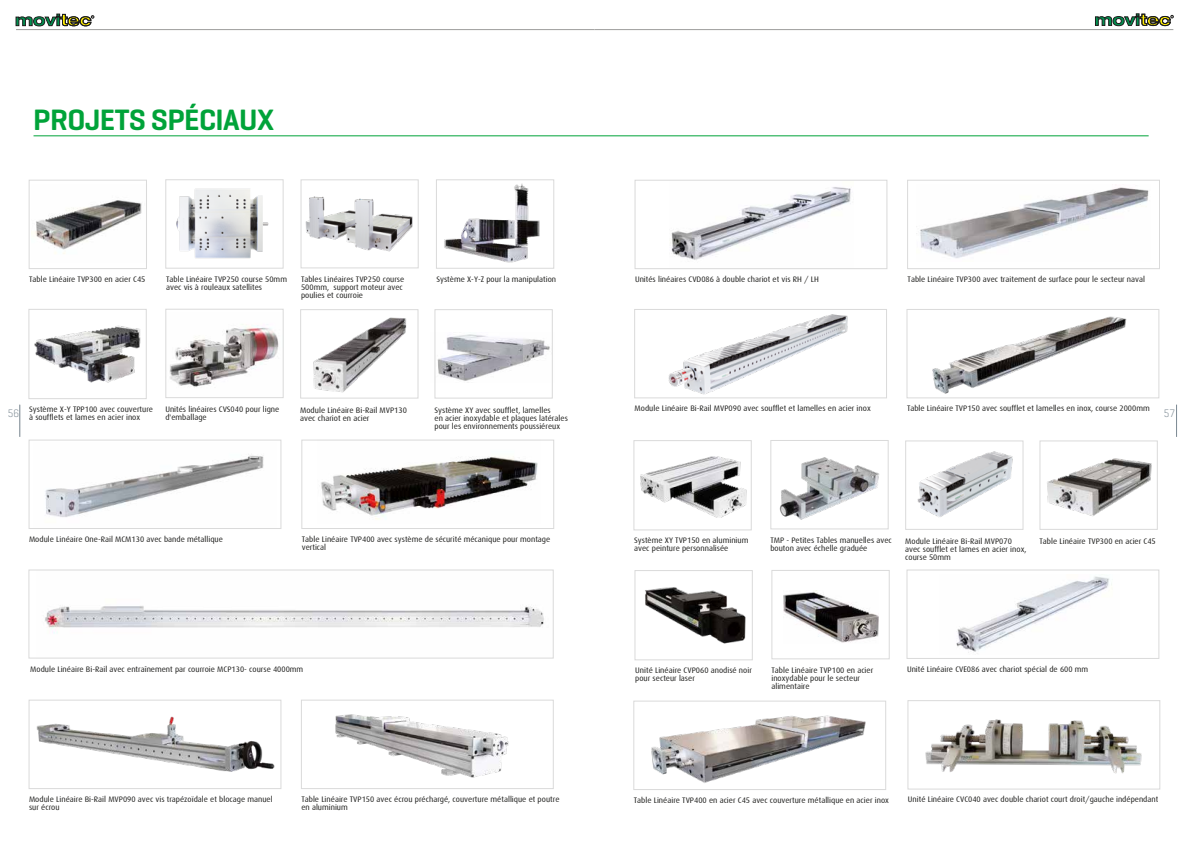
<style>
.page{position:relative;width:1191px;height:842px;background:#fff}
.page>*{position:absolute;margin:0;border:0;box-sizing:border-box;transform-origin:0 0}
.t1{font:600 30px "Geogrotesque";letter-spacing:-.02em;color:#00a339}
.t2{font:300 11px "Geogrotesque";color:#7d8a93;scale:.96 1}
.t3{font:8px/8px "Dax";color:#1d1d1b}
</style>
<div class="page">
<hr style="left:1176px;top:405px;width:1px;height:32px;background:#7d8a93">
<hr style="left:20px;top:405px;width:1px;height:32px;background:#7d8a93">
<svg style="left:16px;top:14px;width:78px;height:12px"></svg>
<hr style="left:16px;top:29px;width:578px;height:1px;background:#9d9d9c">
<svg style="left:1095px;top:14px;width:78px;height:12px"></svg>
<hr style="left:595px;top:29px;width:578px;height:1px;background:#9d9d9c">
<img style="left:783px;top:590px;width:95px;height:53px">
<img style="left:932px;top:316px;width:195px;height:78px">
<img style="left:640px;top:456px;width:106px;height:61px">
<img style="left:434px;top:332px;width:119px;height:50px">
<img style="left:45px;top:455px;width:219px;height:62px">
<img style="left:318px;top:439px;width:222px;height:81px">
<img style="left:28px;top:321px;width:119px;height:67px">
<img style="left:35px;top:200px;width:107px;height:54px">
<hr style="left:34px;top:135px;width:1114px;height:1px;background:#00a339">
<div style="left:29px;top:180px;width:118px;height:89px;border:1px solid #dadada"></div>
<img style="left:45px;top:606px;width:499px;height:28px">
<div style="left:29px;top:570px;width:524px;height:88px;border:1px solid #dadada"></div>
<div style="left:301px;top:440px;width:253px;height:89px;border:1px solid #dadada"></div>
<div style="left:29px;top:440px;width:252px;height:89px;border:1px solid #dadada"></div>
<div style="left:301px;top:180px;width:117px;height:88px;border:1px solid #dadada"></div>
<div style="left:29px;top:309px;width:117px;height:90px;border:1px solid #dadada"></div>
<div style="left:165px;top:179px;width:118px;height:89px;border:1px solid #dadada"></div>
<div style="left:436px;top:180px;width:118px;height:88px;border:1px solid #dadada"></div>
<img style="left:169px;top:324px;width:110px;height:63px">
<div style="left:166px;top:309px;width:117px;height:89px;border:1px solid #dadada"></div>
<div style="left:300px;top:309px;width:118px;height:89px;border:1px solid #dadada"></div>
<div style="left:435px;top:309px;width:117px;height:89px;border:1px solid #dadada"></div>
<div style="left:633px;top:440px;width:118px;height:90px;border:1px solid #dadada"></div>
<div style="left:770px;top:440px;width:118px;height:89px;border:1px solid #dadada"></div>
<div style="left:905px;top:441px;width:118px;height:89px;border:1px solid #dadada"></div>
<div style="left:1039px;top:441px;width:118px;height:89px;border:1px solid #dadada"></div>
<img style="left:176px;top:188px;width:93px;height:71px">
<img style="left:305px;top:193px;width:112px;height:60px">
<img style="left:441px;top:180px;width:103px;height:87px">
<div style="left:634px;top:570px;width:118px;height:90px;border:1px solid #dadada"></div>
<div style="left:771px;top:570px;width:118px;height:89px;border:1px solid #dadada"></div>
<div style="left:634px;top:309px;width:252px;height:89px;border:1px solid #dadada"></div>
<div style="left:906px;top:309px;width:253px;height:89px;border:1px solid #dadada"></div>
<img style="left:956px;top:576px;width:156px;height:77px">
<div style="left:906px;top:570px;width:253px;height:89px;border:1px solid #dadada"></div>
<div style="left:635px;top:180px;width:252px;height:89px;border:1px solid #dadada"></div>
<img style="left:670px;top:187px;width:181px;height:73px">
<div style="left:907px;top:180px;width:252px;height:89px;border:1px solid #dadada"></div>
<img style="left:916px;top:187px;width:233px;height:71px">
<div style="left:907px;top:700px;width:253px;height:89px;border:1px solid #dadada"></div>
<div style="left:633px;top:701px;width:253px;height:89px;border:1px solid #dadada"></div>
<div style="left:29px;top:700px;width:252px;height:89px;border:1px solid #dadada"></div>
<img style="left:36px;top:716px;width:239px;height:56px">
<div style="left:301px;top:700px;width:252px;height:89px;border:1px solid #dadada"></div>
<img style="left:335px;top:714px;width:174px;height:64px">
<img style="left:1047px;top:458px;width:105px;height:58px">
<img style="left:925px;top:719px;width:217px;height:55px">
<img style="left:917px;top:451px;width:96px;height:66px">
<img style="left:667px;top:310px;width:186px;height:87px">
<img style="left:771px;top:454px;width:108px;height:69px">
<img style="left:651px;top:715px;width:215px;height:68px">
<img style="left:645px;top:587px;width:101px;height:57px">
<img style="left:313px;top:317px;width:94px;height:76px">
<h1 class="t1" style="left:33px;top:101px;width:243px">PROJETS SPÉCIAUX</h1>
<p class="t3" style="left:29px;top:275px;width:118px">Table Linéaire TVP300 en acier C45</p>
<p class="t3" style="left:166px;top:275px;width:122px">Table Linéaire TVP250 course 50mm avec vis à rouleaux satellites</p>
<p class="t3" style="left:436px;top:275px;width:121px">Système X-Y-Z pour la manipulation</p>
<p class="t3" style="left:301px;top:275px;width:105px">Tables Linéaires TVP250 course<br>500mm, support moteur avec poulies et courroie</p>
<p class="t3" style="left:635px;top:275px;width:185px">Unités linéaires CVD086 à double chariot et vis RH / LH</p>
<p class="t3" style="left:907px;top:275px;width:239px">Table Linéaire TVP300 avec traitement de surface pour le secteur naval</p>
<p class="t3" style="left:634px;top:404px;width:238px">Module Linéaire Bi-Rail MVP090 avec soufflet et lamelles en acier inox</p>
<p class="t3" style="left:907px;top:404px;width:244px">Table Linéaire TVP150 avec soufflet et lamelles en inox, course 2000mm</p>
<p class="t3" style="left:165px;top:405px;width:115px">Unités linéaires CVS040 pour ligne d'emballage</p>
<p class="t3" style="left:300px;top:406px;width:108px">Module Linéaire Bi-Rail MVP130 avec chariot en acier</p>
<p class="t3" style="left:434px;top:406px;width:135px">Système XY avec soufflet, lamelles<br>en acier inoxydable et plaques latérales pour les environnements poussiéreux</p>
<p class="t3" style="left:29px;top:405px;width:125px">Système X-Y TPP100 avec couverture à soufflets et lames en acier inox</p>
<h2 class="t2" style="left:8px;top:406px;width:13px">56</h2>
<h2 class="t2" style="left:1163px;top:406px;width:13px">57</h2>
<p class="t3" style="left:29px;top:535px;width:195px">Module Linéaire One-Rail MCM130 avec bande métallique</p>
<p class="t3" style="left:302px;top:535px;width:250px">Table Linéaire TVP400 avec système de sécurité mécanique pour montage vertical</p>
<p class="t3" style="left:634px;top:537px;width:116px">Système XY TVP150 en aluminium avec peinture personnalisée</p>
<p class="t3" style="left:770px;top:537px;width:123px">TMP - Petites Tables manuelles avec bouton avec échelle graduée</p>
<p class="t3" style="left:905px;top:537px;width:123px">Module Linéaire Bi-Rail MVP070 avec soufflet et lames en acier inox, course 50mm</p>
<p class="t3" style="left:1039px;top:537px;width:118px">Table Linéaire TVP300 en acier C45</p>
<p class="t3" style="left:30px;top:665px;width:274px">Module Linéaire Bi-Rail avec entraînement par courroie MCP130- course 4000mm</p>
<p class="t3" style="left:635px;top:666px;width:118px">Unité Linéaire CVP060 anodisé noir pour secteur laser</p>
<p class="t3" style="left:771px;top:667px;width:103px">Table Linéaire TVP100 en acier inoxydable pour le secteur alimentaire</p>
<p class="t3" style="left:907px;top:665px;width:183px">Unité Linéaire CVE086 avec chariot spécial de 600 mm</p>
<p class="t3" style="left:29px;top:795px;width:245px">Module Linéaire Bi-Rail MVP090 avec vis trapézoïdale et blocage manuel</p>
<p class="t3" style="left:634px;top:796px;width:257px">Table Linéaire TVP400 en acier C45 avec couverture métallique en acier inox</p>
<p class="t3" style="left:908px;top:796px;width:252px">Unité Linéaire CVC040 avec double chariot court droit/gauche indépendant</p>
<p class="t3" style="left:29px;top:803px;width:32px">sur écrou</p>
<p class="t3" style="left:301px;top:795px;width:260px">Table Linéaire TVP150 avec écrou préchargé, couverture métallique et poutre en aluminium</p>
</div>
